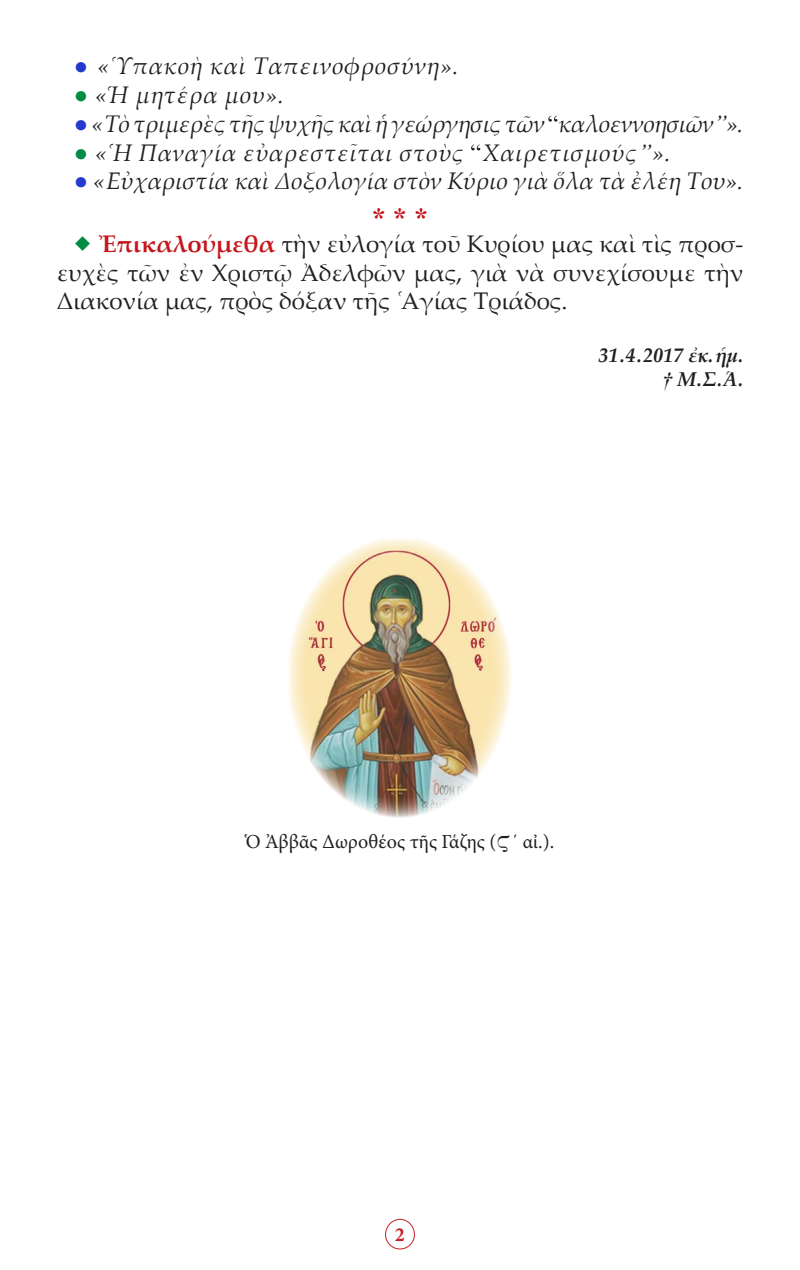
<style>
.page{position:relative;width:800px;height:1270px;background:#fff}
.page>*{position:absolute;margin:0;border:0;box-sizing:border-box;transform-origin:0 0}
.t1{font:28px "CTOS New Times Bold Test 1";color:#c4161c}
.t2{font:24px/28.8px "Palatino Linotype";color:#231f20;text-align:justify}
.t3{font:italic 24px "Palatino Linotype";letter-spacing:.02em;color:#231f20}
.t4{font:italic 24px "Palatino Linotype";letter-spacing:-.03em;color:#231f20}
.t5{font:italic 24px "Palatino Linotype";letter-spacing:-.01em;color:#231f20}
.t6{font:20px "Minion Pro";color:#231f20}
.t7{font:italic 700 20px "Palatino Linotype";color:#231f20}
.t8{font:700 20px "Minion Pro";color:#c62026}
.s1{font-family:"CTOS New Times Italic Test 1";font-style:normal;color:#2539d0}
.s2{font-family:"CTOS New Times Italic Test 1";font-style:normal;color:#008c44}
.s3{font-family:"Times New Roman"}
.s4{color:#008c44}
.s5{font-weight:700;color:#c4161c}
.s6{font-family:"CTOS New Times Bold Italic Test 1";font-weight:400;font-style:normal}
.s7{font-family:"CTOS New Times Roman Test 1"}
</style>
<div class="page">
<svg style="left:548px;top:116px;width:9px;height:6px"></svg>
<svg style="left:471px;top:144px;width:9px;height:6px"></svg>
<div style="left:385px;top:1219px;width:30px;height:30px;border:1px solid #c62026;border-radius:50%"></div>
<img style="left:289px;top:539px;width:222px;height:279px">
<p class="t3" style="left:74px;top:49px;width:386px"><span class="s1">●</span> «῾Υπακοὴ καὶ Ταπεινοφροσύνη».</p>
<p class="t3" style="left:74px;top:78px;width:212px"><span class="s2">●</span> «Ἡ μητέρα μου».</p>
<p class="t4" style="left:74px;top:107px;width:671px"><span class="s1">●</span> «Τὸ τριμερὲς τῆς ψυχῆς καὶ ἡ γεώργησις τῶν καλοεννοησιῶν<span class="s3">”</span>».</p>
<p class="t3" style="left:74px;top:135px;width:598px"><span class="s2">●</span> «῾H Παναγία εὐαρεστεῖται στοὺς Χαιρετισμούς<span class="s3">”</span>».</p>
<p class="t5" style="left:74px;top:164px;width:671px"><span class="s1">●</span> «Εὐχαριστία καὶ Δοξολογία στὸν Κύριο γιὰ ὅλα τὰ ἐλέη Του».</p>
<p class="t1" style="left:372px;top:202px;width:57px">* * *</p>
<p class="t2" style="left:57px;top:228px;width:688px;text-indent:17px"><span class="s4">◆</span> <span class="s5">Ἐπικαλούμεθα</span> τὴν εὐλογία τοῦ Κυρίου μας καὶ τὶς προσ&shy;ευχὲς τῶν ἐν Χριστῷ Ἀδελφῶν μας, γιὰ νὰ συνεχίσουμε τὴν Διακονία μας, πρὸς δόξαν τῆς ῾Αγίας Τριάδος.</p>
<p class="t7" style="left:599px;top:341px;width:146px">31.4.2017 ἐκ. ἡμ.</p>
<p class="t7" style="left:662px;top:365px;width:82px"><span class="s6">†</span> Μ.Σ.Ἁ.</p>
<p class="t6" style="left:246px;top:828px;width:310px">Ὁ Ἀββᾶς Δωροθέος τῆς Γάζης (<span class="s7">Ϛ</span>΄ αἰ.).</p>
<p class="t8" style="left:395px;top:1220px;width:11px">2</p>
</div>
